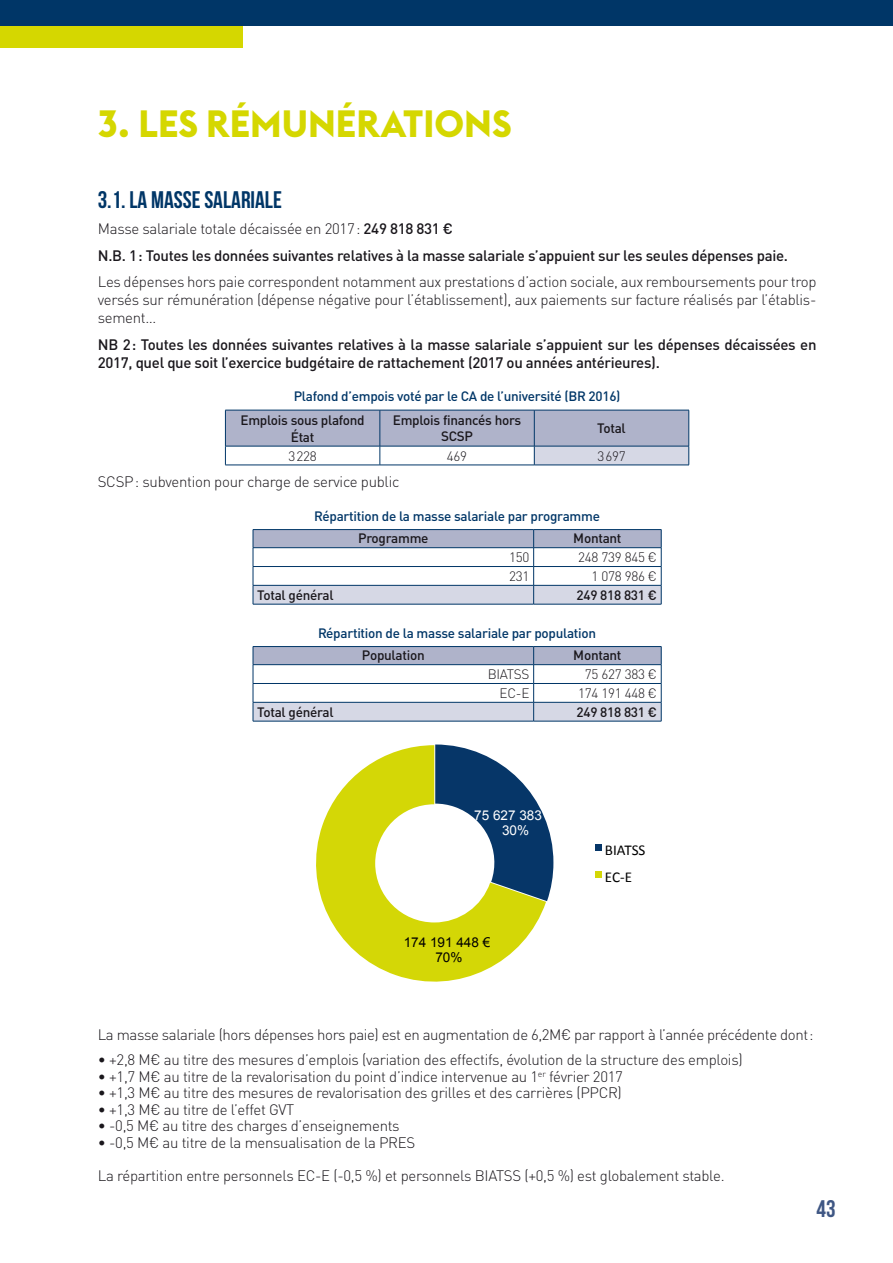
<style>
.page{position:relative;width:893px;height:1263px;background:#fff}
.page>*{position:absolute;margin:0;border:0;box-sizing:border-box;transform-origin:0 0}
.t1{font:700 37.5px "Euclid Flex";color:#d5d700}
.t2{font:700 24px "Bebas Neue";color:#003667}
.t3{font:700 24px "Bebas Neue";color:#3f5784}
.t4{font:300 15px/18px "DIN Pro";letter-spacing:-.02em;color:#1a171c;text-align:justify}
.t5{font:500 15px/26.5px "DIN Pro";letter-spacing:-.02em;color:#1a171c}
.t6{font:15px/26.8px "Calibri";color:#010000}
.t7{font:500 13.5px "DIN Pro";letter-spacing:-.02em;color:#003667}
.t8{font:500 13.5px/16.5px "DIN Pro";letter-spacing:-.02em;color:#1a171c;text-align:center}
.t9{font:300 13.5px "DIN Pro";letter-spacing:-.02em;color:#1a171c}
.t10{font:13.5px/15px "Arial";color:#010000;text-align:center}
.t11{font:13.5px/15px "Arial";color:#fff;text-align:center}
.s1{font-weight:300}
</style>
<div class="page">
<div style="left:0;top:26px;width:242px;height:21px;background:#d5d700"></div>
<div style="left:0;top:0;width:893px;height:26px;background:#003667"></div>
<hr style="left:225px;top:465px;width:155px;height:1px;background:#003667">
<hr style="left:380px;top:465px;width:154px;height:1px;background:#003667">
<svg style="left:225px;top:410px;width:465px;height:55px"></svg>
<hr style="left:534px;top:446px;width:155px;height:1px;background:#003667">
<hr style="left:534px;top:465px;width:155px;height:1px;background:#003667">
<hr style="left:253px;top:529px;width:281px;height:1px;background:#003667">
<hr style="left:534px;top:529px;width:127px;height:1px;background:#003667">
<hr style="left:253px;top:604px;width:281px;height:1px;background:#003667">
<svg style="left:253px;top:530px;width:409px;height:74px"></svg>
<hr style="left:534px;top:604px;width:127px;height:1px;background:#003667">
<hr style="left:253px;top:721px;width:281px;height:1px;background:#003667">
<hr style="left:534px;top:721px;width:127px;height:1px;background:#003667">
<svg style="left:253px;top:646px;width:409px;height:75px"></svg>
<svg style="left:316px;top:744px;width:238px;height:238px"></svg>
<svg style="left:595px;top:844px;width:7px;height:34px"></svg>
<h1 class="t1" style="left:98px;top:102px;width:415px">3. LES RÉMUNÉRATIONS</h1>
<h2 class="t2" style="left:98px;top:186px;width:186px">3.1. LA MASSE SALARIALE</h2>
<p class="t5" style="left:98px;top:214px;width:692px"><span class="s1">Masse salariale totale décaissée en 2017:</span> 249 818 831 €<br>N.B. 1: Toutes les données suivantes relatives à la masse salariale s’appuient sur les seules dépenses paie.</p>
<p class="t4" style="left:98px;top:272px;width:720px">Les dépenses hors paie correspondent notamment aux prestations d’action sociale, aux remboursements pour trop versés sur rémunération (dépense négative pour l’établissement), aux paiements sur facture réalisés par l’établis&shy;sement…</p>
<p class="t5" style="left:98px;top:334px;width:720px;line-height:18px">NB 2: Toutes les données suivantes relatives à la masse salariale s’appuient sur les dépenses décaissées en<br>2017, quel que soit l’exercice budgétaire de rattachement (2017 ou années antérieures).</p>
<p class="t7" style="left:294px;top:386px;width:328px">Plafond d’empois voté par le CA de l’université (BR 2016)</p>
<p class="t8" style="left:241px;top:410px;width:126px">Emplois sous plafond<br>État</p>
<p class="t8" style="left:393px;top:410px;width:130px">Emplois financés hors<br>SCSP</p>
<p class="t8" style="left:597px;top:418px;width:30px">Total</p>
<p class="t9" style="left:288px;top:445px;width:30px">3228</p>
<p class="t9" style="left:447px;top:445px;width:22px">469</p>
<p class="t9" style="left:597px;top:445px;width:30px">3697</p>
<p class="t4" style="left:98px;top:472px;width:303px">SCSP: subvention pour charge de service public</p>
<p class="t7" style="left:314px;top:505px;width:287px">Répartition de la masse salariale par programme</p>
<p class="t8" style="left:358px;top:529px;width:72px">Programme</p>
<p class="t8" style="left:573px;top:529px;width:50px">Montant</p>
<p class="t9" style="left:509px;top:547px;width:22px">150</p>
<p class="t9" style="left:578px;top:547px;width:80px">248 739 845 €</p>
<p class="t9" style="left:509px;top:565px;width:22px">231</p>
<p class="t9" style="left:592px;top:566px;width:67px">1 078 986 €</p>
<p class="t8" style="left:257px;top:585px;width:78px">Total général</p>
<p class="t8" style="left:577px;top:585px;width:82px">249 818 831 €</p>
<p class="t7" style="left:318px;top:622px;width:280px">Répartition de la masse salariale par population</p>
<p class="t8" style="left:362px;top:646px;width:64px">Population</p>
<p class="t8" style="left:573px;top:646px;width:50px">Montant</p>
<p class="t9" style="left:488px;top:664px;width:43px">BIATSS</p>
<p class="t9" style="left:585px;top:664px;width:73px">75 627 383 €</p>
<p class="t9" style="left:500px;top:682px;width:31px">EC-E</p>
<p class="t9" style="left:578px;top:683px;width:80px">174 191 448 €</p>
<p class="t8" style="left:257px;top:702px;width:78px">Total général</p>
<p class="t8" style="left:576px;top:702px;width:82px">249 818 831 €</p>
<p class="t11" style="left:474px;top:807px;width:80px">75 627 383 €<br>30%</p>
<p class="t10" style="left:404px;top:935px;width:88px">174 191 448 €<br>70%</p>
<p class="t6" style="left:605px;top:836px;width:42px">BIATSS<br>EC-E</p>
<p class="t4" style="left:98px;top:1025px;width:717px">La masse salariale (hors dépenses hors paie) est en augmentation de 6,2M€ par rapport à l’année précédente dont:</p>
<p class="t4" style="left:98px;top:1050px;width:646px">• +2,8 M€ au titre des mesures d’emplois (variation des effectifs, évolution de la structure des emplois)</p>
<p class="t4" style="left:98px;top:1066px;width:527px">• +1,7 M€ au titre de la revalorisation du point d’indice intervenue au 1<sup>er</sup> février 2017</p>
<p class="t4" style="left:98px;top:1083px;width:525px">• +1,3 M€ au titre des mesures de revalorisation des grilles et des carrières (PPCR)</p>
<p class="t4" style="left:98px;top:1099px;width:198px">• +1,3 M€ au titre de l’effet GVT</p>
<p class="t4" style="left:98px;top:1116px;width:303px">• -0,5 M€ au titre des charges d’enseignements</p>
<p class="t4" style="left:98px;top:1132px;width:319px">• -0,5 M€ au titre de la mensualisation de la PRES</p>
<p class="t4" style="left:98px;top:1165px;width:628px">La répartition entre personnels EC-E (-0,5 %) et personnels BIATSS (+0,5 %) est globalement stable.</p>
<h2 class="t3" style="left:817px;top:1196px;width:21px">43</h2>
</div>
